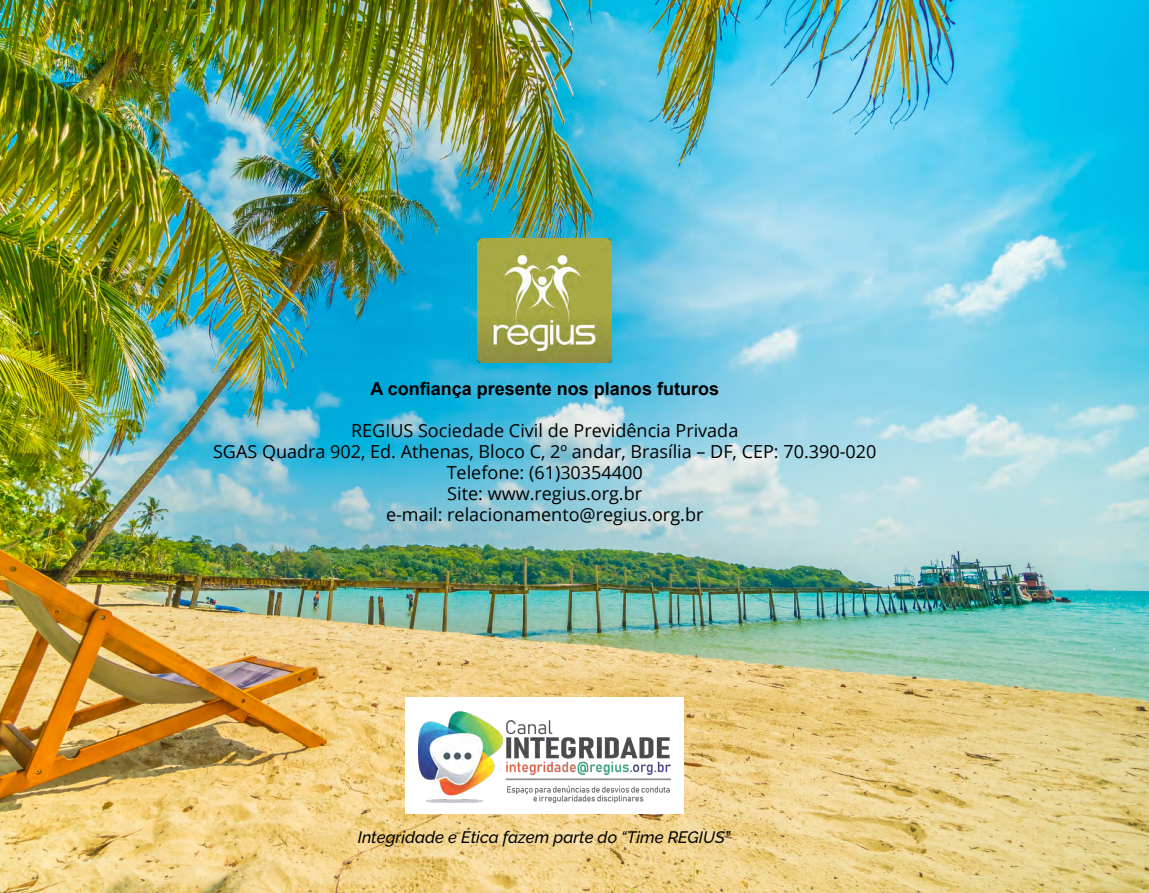
<style>
.page{position:relative;width:1149px;height:893px;background:#fff}
.page>*{position:absolute;margin:0;border:0;box-sizing:border-box;transform-origin:0 0}
.t1{font:18px "Open Sans";color:#000}
.t2{font:700 18px "Arial";color:#000}
.t3{font:italic 500 16.5px "Raleway";color:#000}
</style>
<div class="page">
<img style="left:0;top:0;width:1148px;height:893px">
<img style="left:0;top:1px;width:1px;height:892px">
<div style="left:405px;top:697px;width:279px;height:117px;background:#fff"></div>
<img style="left:418px;top:711px;width:252px;height:92px">
<img style="left:477px;top:238px;width:134px;height:124px">
<p class="t2" style="left:370px;top:376px;width:350px">A confiança presente nos planos futuros</p>
<p class="t1" style="left:351px;top:418px;width:388px">REGIUS Sociedade Civil de Previdência Privada</p>
<p class="t1" style="left:213px;top:439px;width:664px">SGAS Quadra 902, Ed. Athenas, Bloco C, 2º andar, Brasília – DF, CEP: 70.390-020</p>
<p class="t1" style="left:446px;top:460px;width:197px">Telefone: (61)30354400</p>
<p class="t1" style="left:447px;top:481px;width:196px">Site: www.regius.org.br</p>
<p class="t1" style="left:386px;top:502px;width:319px">e-mail: relacionamento@regius.org.br</p>
<p class="t3" style="left:358px;top:827px;width:374px">Integridade e Ética fazem parte do “Time REGIUS”</p>
</div>
